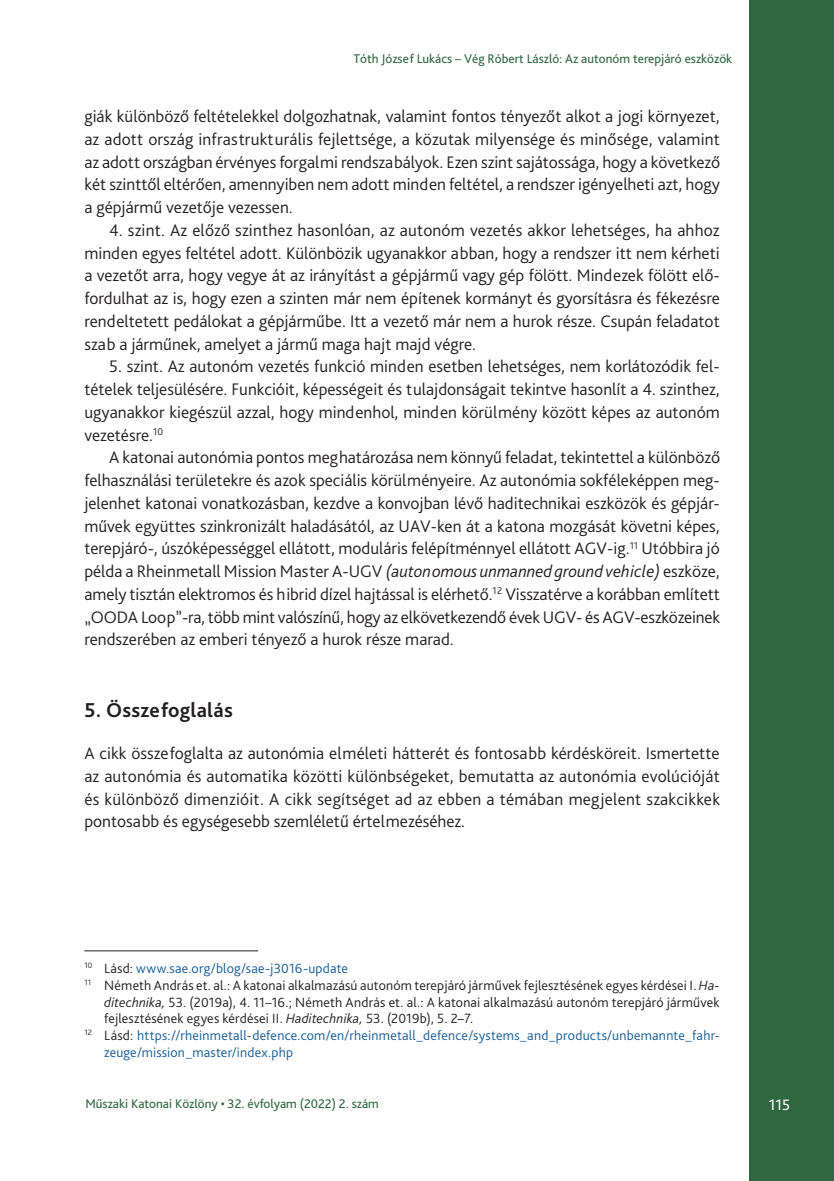
<style>
.page{position:relative;width:834px;height:1181px;background:#fff}
.page>*{position:absolute;margin:0;border:0;box-sizing:border-box;transform-origin:0 0}
.Címsor_1{font:700 21px "Bliss Pro";letter-spacing:.01em;color:#231f20}
.Szöveg{font:300 17.5px/22.8px "Bliss Pro";color:#231f20;text-align:justify}
.Szöveg_1st{font:300 17.5px/22.8px "Bliss Pro";color:#231f20;text-align:justify}
.t1{font:15.75px "Bliss Pro";color:#fff}
.Lábjegyzet{font:300 14px/16.8px "Bliss Pro";letter-spacing:.015em;color:#231f20;text-align:justify}
.Lábjegyzet-2{font:300 14px/16.8px "Bliss Pro";letter-spacing:.015em;color:#175d9e}
.t2{font:13.12px "Bliss Pro";color:#2f673f}
.s1{font-style:italic}
.s2{color:#231f20}
</style>
<div class="page">
<div style="left:749px;top:0;width:84px;height:1181px;background:#2f673f"></div>
<hr style="left:84px;top:950px;width:174px;height:1px;background:#231f20">
<p class="t2" style="left:353px;top:50px;width:380px">Tóth József Lukács – Vég Róbert László: Az autonóm terepjáró eszközök</p>
<p class="Szöveg" style="left:84px;top:104px;width:637px">giák különböző feltételekkel dolgozhatnak, valamint fontos tényezőt alkot a jogi környezet, az adott ország infrastrukturális fejlettsége, a közutak milyensége és minősége, valamint az adott országban érvényes forgalmi rendszabályok. Ezen szint sajátossága, hogy a következő két szinttől eltérően, amennyiben nem adott minden feltétel, a rendszer igényelheti azt, hogy a gépjármű vezetője vezessen.</p>
<p class="Szöveg" style="left:84px;top:218px;width:636px;text-indent:25px">4. szint. Az előző szinthez hasonlóan, az autonóm vezetés akkor lehetséges, ha ahhoz minden egyes feltétel adott. Különbözik ugyanakkor abban, hogy a rendszer itt nem kérheti a vezetőt arra, hogy vegye át az irányítást a gépjármű vagy gép fölött. Mindezek fölött elő&shy;fordulhat az is, hogy ezen a szinten már nem építenek kormányt és gyorsításra és fékezésre rendeltetett pedálokat a gépjárműbe. Itt a vezető már nem a hurok része. Csupán feladatot szab a járműnek, amelyet a jármű maga hajt majd végre.</p>
<p class="Szöveg" style="left:84px;top:355px;width:636px;text-indent:25px">5. szint. Az autonóm vezetés funkció minden esetben lehetséges, nem korlátozódik fel&shy;tételek teljesülésére. Funkcióit, képességeit és tulajdonságait tekintve hasonlít a -4. szinthez, ugyanakkor kiegészül azzal, hogy mindenhol, minden körülmény között képes az autonóm vezetésre.<sup>10</sup></p>
<p class="Szöveg" style="left:84px;top:446px;width:637px;text-indent:25px">A katonai autonómia pontos meghatározása nem könnyű feladat, tekintettel a különböző felhasználási területekre és azok speciális körülményeire. Az autonómia sokféleképpen meg&shy;jelenhet katonai vonatkozásban, kezdve a konvojban lévő haditechnikai eszközök és gépjár&shy;művek együttes szinkronizált haladásától, az UAV-ken át a katona mozgását követni képes, terepjáró-, úszóképességgel ellátott, moduláris felépítménnyel ellátott AGV-ig.<sup>11</sup> Utóbbira jó példa a Rheinmetall Mission Master A-UGV <span class="s1">(autonomous unmanned ground vehicle)</span> eszköze, amely tisztán elektromos és hibrid dízel hajtással is elérhető.<sup>12</sup> Visszatérve a korábban említett „OODA Loop”-ra, több mint valószínű, hogy az elkövetkezendő évek UGV- és AGV-eszközeinek rendszerében az emberi tényező a hurok része marad.</p>
<p class="Címsor_1" style="left:84px;top:697px;width:150px">5. Összefoglalás</p>
<p class="Szöveg_1st" style="left:84px;top:741px;width:637px">A cikk összefoglalta az autonómia elméleti hátterét és fontosabb kérdésköreit. Ismertette az autonómia és automatika közötti különbségeket, bemutatta az autonómia evolúcióját és különböző dimenzióit. A cikk segítséget ad az ebben a témában megjelent szakcikkek pontosabb és egységesebb szemléletű értelmezéséhez.</p>
<p class="Lábjegyzet-2" style="left:84px;top:959px;width:265px"><sup>10</sup> <span class="s2">Lásd:</span> www.sae.org/blog/sae-j3016-update</p>
<p class="Lábjegyzet" style="left:104px;top:976px;width:617px;text-indent:-20px"><sup>11</sup> Németh András et. al.: A katonai alkalmazású autonóm terepjáró járművek fejlesztésének egyes kérdései I. <span class="s1">Ha&shy;ditechnika,</span> 53. (2019a), 4. 11–16.; Németh András et. al.: A katonai alkalmazású autonóm terepjáró járművek fejlesztésének egyes kérdései II. <span class="s1">Haditechnika,</span> 53. (2019b), 5. 2–7.</p>
<p class="Lábjegyzet-2" style="left:104px;top:1026px;width:617px;text-indent:-20px"><sup>12</sup> <span class="s2">Lásd:</span> https://rheinmetall-defence.com/en/rheinmetall_defence/systems_and_products/unbemannte_fahr&shy;zeuge/mission_master/index.php</p>
<p class="t2" style="left:85px;top:1095px;width:295px">Műszaki Katonai Közlöny • 32. évfolyam (2022) 2. szám</p>
<p class="t1" style="left:768px;top:1095px;width:23px">115</p>
</div>
